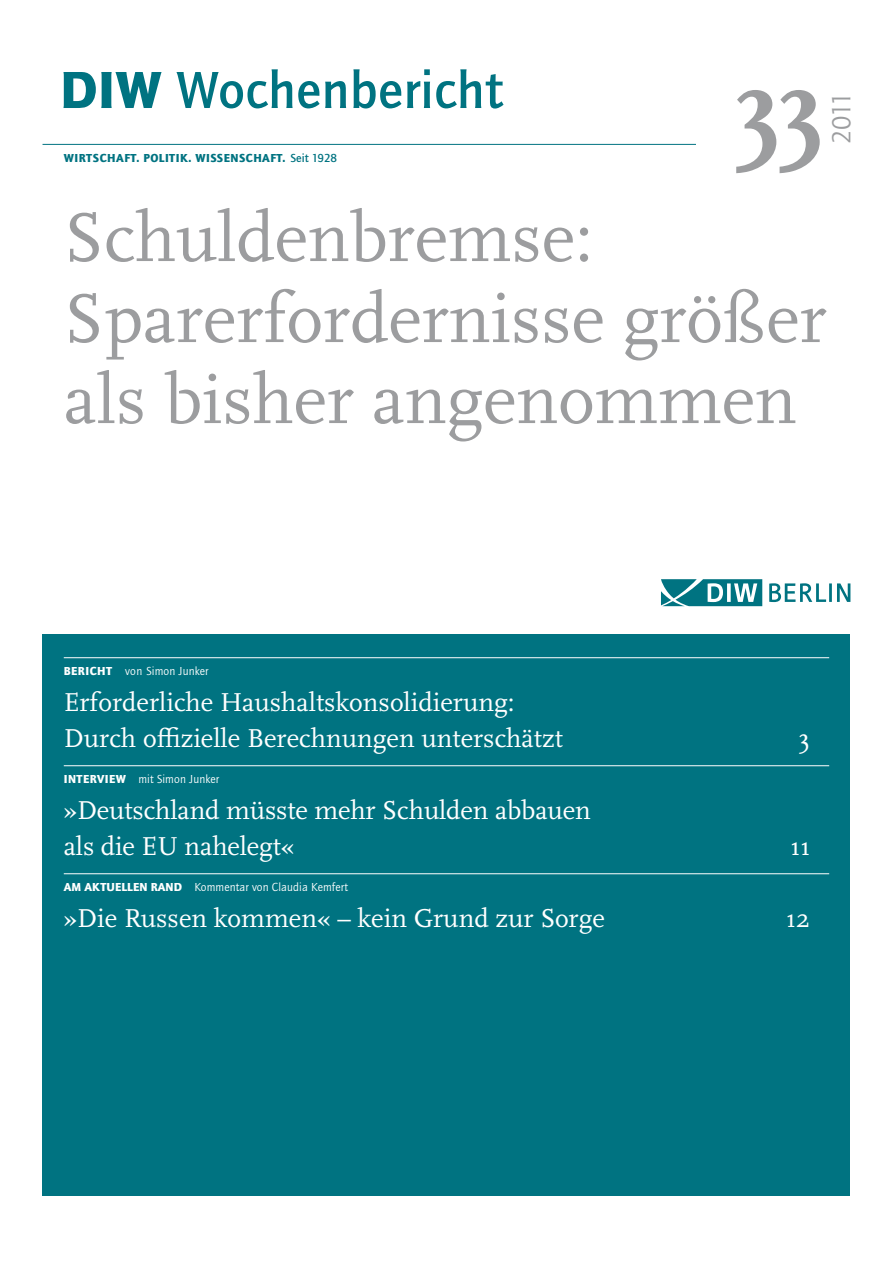
<style>
.page{position:relative;width:893px;height:1263px;background:#fff}
.page>*{position:absolute;margin:0;border:0;box-sizing:border-box;transform-origin:0 0}
.t1{font:700 114px "Scala Pro";color:#9c9d9f}
.t2{font:72px/81px "Scala Pro";color:#9c9d9f}
.t3{font:500 54px "Quay Sans ITC Std";letter-spacing:.01em;color:#007381}
.t4{font:27px/36px "Scala Pro";color:#fff}
.t5{font:27px "Quay Sans ITC Std";color:#9c9d9f}
.t6{font:12px "Quay Sans ITC Std";letter-spacing:.01em;color:#fff}
.t7{font:900 12px "Quay Sans ITC Std";letter-spacing:.04em;color:#007381}
.s1{font-weight:900}
.s2{font-weight:500}
</style>
<div class="page">
<hr style="left:43px;top:144px;width:763px;height:1px;background:#007381">
<div style="left:696px;top:90px;width:133px;height:63px;background:#fff"></div>
<div style="left:43px;top:634px;width:807px;height:562px;background:#007381"></div>
<hr style="left:64px;top:657px;width:765px;height:1px;background:#fff">
<hr style="left:64px;top:765px;width:765px;height:1px;background:#fff">
<hr style="left:64px;top:873px;width:765px;height:1px;background:#fff">
<svg style="left:769px;top:583px;width:81px;height:19px"></svg>
<svg style="left:661px;top:579px;width:101px;height:27px"></svg>
<h3 class="t3" style="left:60px;top:58px;width:445px"><span class="s1">DIW</span> Wochenbericht</h3>
<h1 class="t1" style="left:732px;top:23px;width:94px">33</h1>
<p class="t5" style="left:826px;top:144px;width:54px;rotate:-90deg">2011</p>
<h2 class="t2" style="left:64px;top:194px;width:764px">Schuldenbremse:<br>Sparerfordernisse größer als bisher angenommen</h2>
<p class="t7" style="left:64px;top:151px;width:275px">WIRTSCHAFT. POLITIK. WISSENSCHAFT. <span class="s2">Seit 1928</span></p>
<p class="t6" style="left:64px;top:664px;width:146px"><span class="s1">BERICHT</span> von Simon Junker</p>
<p class="t4" style="left:64px;top:683px;width:500px">Erforderliche Haushaltskonsolidierung:<br>Durch offizielle Berechnungen unterschätzt</p>
<p class="t6" style="left:64px;top:772px;width:157px"><span class="s1">INTERVI EW</span> mit Simon Junker</p>
<p class="t4" style="left:64px;top:791px;width:529px">»Deutschland müsste mehr Schulden abbauen als die EU nahelegt«</p>
<p class="t4" style="left:798px;top:719px;width:13px">3</p>
<p class="t4" style="left:791px;top:827px;width:21px">11</p>
<p class="t6" style="left:64px;top:880px;width:286px"><span class="s1">AM AKTUELLEN RAND</span> Kommentar von Claudia Kemfert</p>
<p class="t4" style="left:64px;top:899px;width:543px">»Die Russen kommen« – kein Grund zur Sorge</p>
<p class="t4" style="left:786px;top:899px;width:25px">12</p>
</div>
